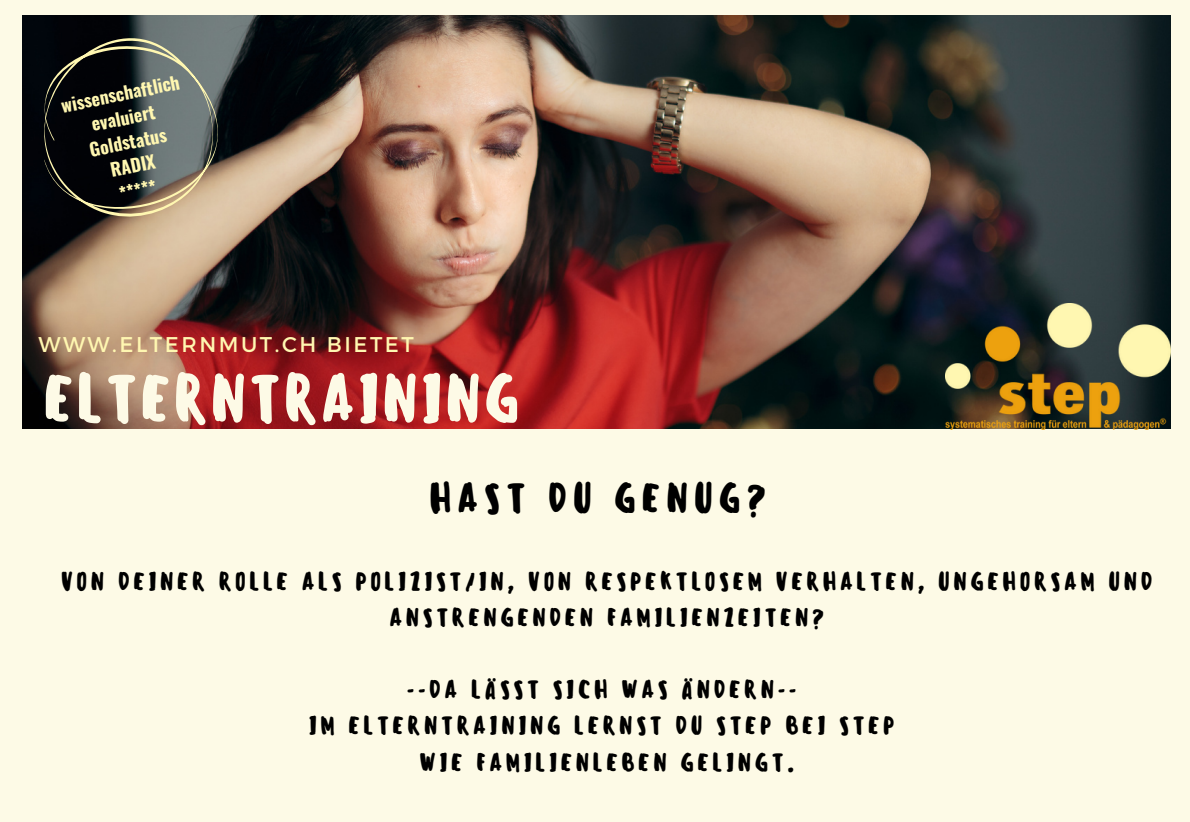
<style>
.page{position:relative;width:1190px;height:822px;background:#fff}
.page>*{position:absolute;margin:0;border:0;box-sizing:border-box;transform-origin:0 0}
.t1{font:500 63.6px "Sensei";letter-spacing:.02em;color:#fdfae6}
.t2{font:500 39.4px "Sensei";letter-spacing:.12em;color:#000}
.t3{font:500 24.2px/36.2px "Sensei";letter-spacing:.12em;color:#000;text-align:center}
.t4{font:21.4px "Montserrat";letter-spacing:.12em;color:#fff7b1}
.t5{font:700 17.8px/24.4px "Oswald";color:#fff7b1;text-align:center}
</style>
<div class="page">
<div style="left:0;top:0;width:1190px;height:821px;background:#fdfae6"></div>
<img style="left:22px;top:15px;width:1148px;height:414px">
<svg style="left:40px;top:30px;width:182px;height:192px;background:#41423f"></svg>
<img style="left:945px;top:303px;width:225px;height:126px">
<p class="t5" style="left:59px;top:92px;width:122px;rotate:-11deg">wissenschaftlich evaluiert</p>
<p class="t5" style="left:87px;top:137px;width:79px;rotate:-11deg">Goldstatus<br>RADIX</p>
<p class="t5" style="left:117px;top:181px;width:39px;rotate:-11deg">*****</p>
<p class="t4" style="left:38px;top:331px;width:377px">WWW.ELTERNMUT.CH BIETET</p>
<p class="t1" style="left:43px;top:361px;width:479px">ELTERNTRAINING</p>
<p class="t2" style="left:429px;top:474px;width:339px">HAST DU GENUG?</p>
<p class="t3" style="left:61px;top:563px;width:1094px">VON DEINER ROLLE ALS POLIZIST/IN, VON RESPEKTLOSEM VERHALTEN, UNGEHORSAM UND<br>ANSTRENGENDEN FAMILIENZEITEN?</p>
<p class="t3" style="left:407px;top:672px;width:392px">--DA LÄSST SICH WAS ÄNDERN--</p>
<p class="t3" style="left:308px;top:708px;width:588px">IM ELTERNTRAINING LERNST DU STEP BEI STEP</p>
<p class="t3" style="left:419px;top:744px;width:377px">WIE FAMILIENLEBEN GELINGT.</p>
</div>
